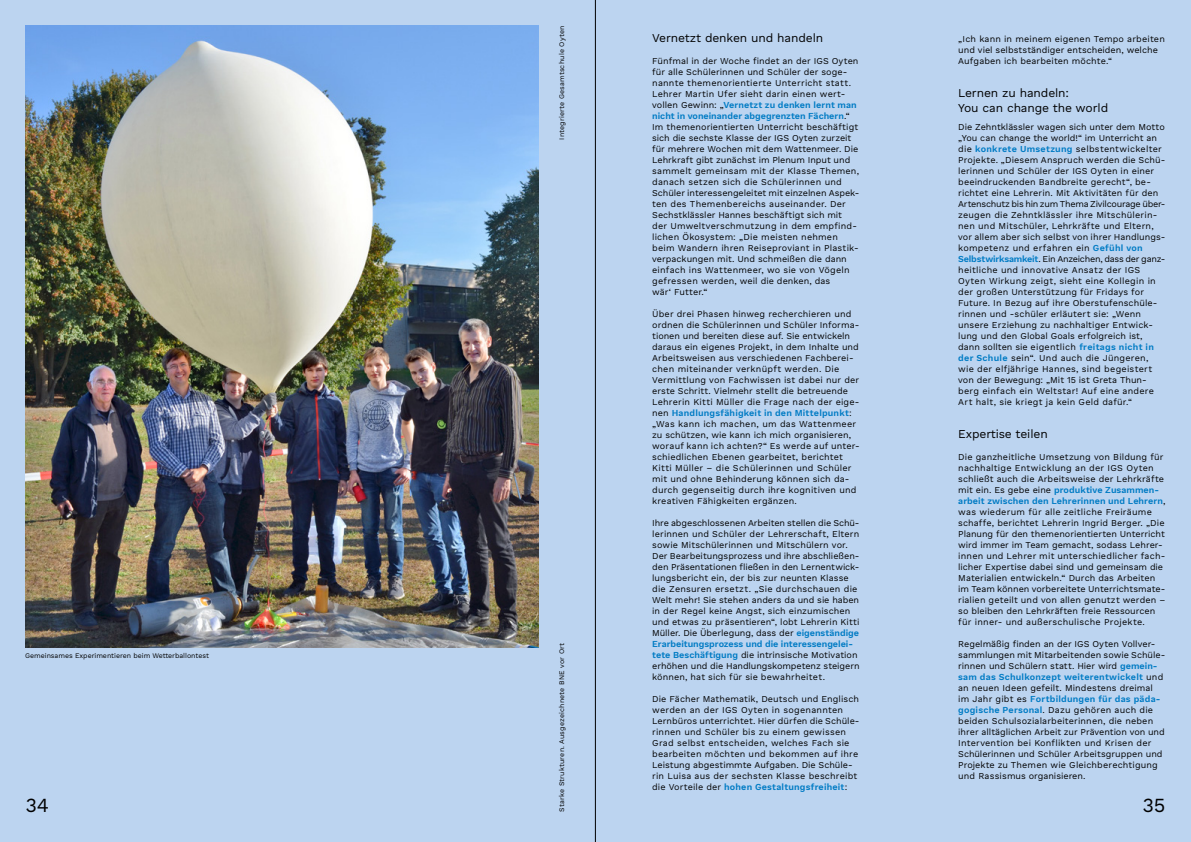
<style>
.page{position:relative;width:1191px;height:842px;background:#bcd4f0}
.page>*{position:absolute;margin:0;border:0;box-sizing:border-box;transform-origin:0 0}
.t1{font:20px "Work Sans DUK";color:#000}
.H3__Work_Sans{font:12px/15px "Work Sans DUK";letter-spacing:-.01em;color:#000}
.Work_Sans_9_1{font:9px/11px "Work Sans DUK";letter-spacing:.01em;color:#000}
.Bildbeschreibung__7{font:7px "Work Sans DUK";letter-spacing:-.005em;color:#000}
.Bildbeschreibung__7-2{font:7px "Work Sans DUK";letter-spacing:.02em;color:#000}
.Work_Sans_7_8{font:7px "Work Sans DUK";letter-spacing:.02em;color:#000}
.s1{font-weight:600;color:#007bc4}
</style>
<div class="page">
<img style="left:26px;top:26px;width:513px;height:621px">
<hr style="left:595px;top:0;width:1px;height:842px;background:#000">
<p class="Bildbeschreibung__7" style="left:25px;top:651px;width:185px">Gemeinsames Experimentieren beim Wetterballontest</p>
<h1 class="t1" style="left:26px;top:794px;width:25px">34</h1>
<p class="Work_Sans_7_8" style="left:557px;top:140px;width:115px;rotate:-90deg">Integrierte Gesamtschule Oyten</p>
<p class="Bildbeschreibung__7-2" style="left:557px;top:812px;width:170px;rotate:-90deg">Starke Strukturen. Ausgezeichnete BNE vor Ort</p>
<p class="H3__Work_Sans" style="left:652px;top:31px;width:172px">Vernetzt denken und handeln</p>
<p class="Work_Sans_9_1" style="left:652px;top:56px;width:209px">Fünfmal in der Woche findet an der IGS Oyten für alle Schülerinnen und Schüler der soge&shy;nannte themenorientierte Unterricht statt.<br>Lehrer Martin Ufer sieht darin einen wert&shy;vollen Gewinn: „<span class="s1">Vernetzt zu denken lernt man nicht in voneinander abgegrenzten Fächern</span>.“ Im themenorientierten Unterricht beschäftigt sich die sechste Klasse der IGS Oyten zurzeit für mehrere Wochen mit dem Wattenmeer. Die Lehrkraft gibt zunächst im Plenum Input und sammelt gemeinsam mit der Klasse Themen, danach setzen sich die Schülerinnen und Schüler interessengeleitet mit einzelnen Aspek&shy;ten des Themenbereichs auseinander. Der Sechstklässler Hannes beschäftigt sich mit<br>der Umweltverschmutzung in dem empfind&shy;lichen Ökosystem: „Die meisten nehmen beim Wandern ihren Reiseproviant in Plastik&shy;verpackungen mit. Und schmeißen die dann einfach ins Wattenmeer, wo sie von Vögeln gefressen werden, weil die denken, das<br>wär‘ Futter.“</p>
<p class="Work_Sans_9_1" style="left:652px;top:309px;width:209px">Über drei Phasen hinweg recherchieren und ordnen die Schülerinnen und Schüler Informa&shy;tionen und bereiten diese auf. Sie entwickeln daraus ein eigenes Projekt, in dem Inhalte und Arbeitsweisen aus verschiedenen Fachberei&shy;chen miteinander verknüpft werden. Die Vermittlung von Fachwissen ist dabei nur der erste Schritt. Vielmehr stellt die betreuende Lehrerin Kitti Müller die Frage nach der eige&shy;nen <span class="s1">Handlungsfähigkeit in den Mittelpunkt</span>: „Was kann ich machen, um das Wattenmeer zu schützen, wie kann ich mich organisieren, worauf kann ich achten?“ Es werde auf unter&shy;schiedlichen Ebenen gearbeitet, berichtet Kitti Müller – die Schülerinnen und Schüler mit und ohne Behinderung können sich da&shy;durch gegenseitig durch ihre kognitiven und kreativen Fähigkeiten ergänzen.</p>
<p class="Work_Sans_9_1" style="left:652px;top:518px;width:209px">Ihre abgeschlossenen Arbeiten stellen die Schü&shy;lerinnen und Schüler der Lehrerschaft, Eltern sowie Mitschülerinnen und Mitschülern vor.<br>Der Bearbeitungsprozess und ihre abschließen&shy;den Präsentationen fließen in den Lernentwick&shy;lungsbericht ein, der bis zur neunten Klasse die Zensuren ersetzt. „Sie durchschauen die Welt mehr! Sie stehen anders da und sie haben in der Regel keine Angst, sich einzumischen und etwas zu präsentieren“, lobt Lehrerin Kitti Müller. Die Überlegung, dass der <span class="s1">eigenständige Erarbeitungsprozess und die interessengelei&shy;tete Beschäftigung</span> die intrinsische Motivation erhöhen und die Handlungskompetenz steigern können, hat sich für sie bewahrheitet.</p>
<p class="Work_Sans_9_1" style="left:652px;top:694px;width:209px">Die Fächer Mathematik, Deutsch und Englisch werden an der IGS Oyten in sogenannten Lernbüros unterrichtet. Hier dürfen die Schüle&shy;rinnen und Schüler bis zu einem gewissen Grad selbst entscheiden, welches Fach sie bearbeiten möchten und bekommen auf ihre Leistung abgestimmte Aufgaben. Die Schüle&shy;rin Luisa aus der sechsten Klasse beschreibt die Vorteile der <span class="s1">hohen Gestaltungsfreiheit</span>:</p>
<p class="Work_Sans_9_1" style="left:958px;top:34px;width:208px">„Ich kann in meinem eigenen Tempo arbeiten und viel selbstständiger entscheiden, welche<br>Aufgaben ich bearbeiten möchte.“</p>
<p class="H3__Work_Sans" style="left:958px;top:86px;width:151px">Lernen zu handeln:<br>You can change the world</p>
<p class="Work_Sans_9_1" style="left:958px;top:122px;width:209px">Die Zehntklässler wagen sich unter dem Motto „You can change the world!“ im Unterricht an die <span class="s1">konkrete Umsetzung</span> selbstentwickelter Projekte. „Diesem Anspruch werden die Schü&shy;lerinnen und Schüler der IGS Oyten in einer beeindruckenden Bandbreite gerecht“, be&shy;richtet eine Lehrerin. Mit Aktivitäten für den</p>
<p class="Work_Sans_9_1" style="left:958px;top:199px;width:209px">Artenschutz bis hin zum Thema Zivilcourage über&shy;zeugen die Zehntklässler ihre Mitschülerin&shy;nen und Mitschüler, Lehrkräfte und Eltern, vor allem aber sich selbst von ihrer Handlungs&shy;kompetenz und erfahren ein <span class="s1">Gefühl von Selbstwirksamkeit</span>. Ein Anzeichen, dass der ganz&shy;heitliche und innovative Ansatz der IGS Oyten Wirkung zeigt, sieht eine Kollegin in der großen Unterstützung für Fridays for Future. In Bezug auf ihre Oberstufenschüle&shy;rinnen und -schüler erläutert sie: „Wenn unsere Erziehung zu nachhaltiger Entwick&shy;lung und den Global Goals erfolgreich ist, dann sollten sie eigentlich <span class="s1">freitags nicht in der Schule</span> sein“. Und auch die Jüngeren, wie der elfjährige Hannes, sind begeistert von der Bewegung: „Mit 15 ist Greta Thun&shy;berg einfach ein Weltstar! Auf eine andere Art halt, sie kriegt ja kein Geld dafür.“</p>
<p class="H3__Work_Sans" style="left:958px;top:427px;width:91px">Expertise teilen</p>
<p class="Work_Sans_9_1" style="left:958px;top:452px;width:209px">Die ganzheitliche Umsetzung von Bildung für nachhaltige Entwicklung an der IGS Oyten schließt auch die Arbeitsweise der Lehrkräfte mit ein. Es gebe eine <span class="s1">produktive Zusammen&shy;arbeit zwischen den Lehrerinnen und Lehrern</span>, was wiederum für alle zeitliche Freiräume schaffe, berichtet Lehrerin Ingrid Berger. „Die Planung für den themenorientierten Unterricht wird immer im Team gemacht, sodass Lehrer&shy;innen und Lehrer mit unterschiedlicher fach&shy;licher Expertise dabei sind und gemeinsam die Materialien entwickeln.“ Durch das Arbeiten im Team können vorbereitete Unterrichtsmate&shy;rialien geteilt und von allen genutzt werden – so bleiben den Lehrkräften freie Ressourcen für inner- und außerschulische Projekte.</p>
<p class="Work_Sans_9_1" style="left:958px;top:639px;width:209px">Regelmäßig finden an der IGS Oyten Vollver&shy;sammlungen mit Mitarbeitenden sowie Schüle&shy;rinnen und Schülern statt. Hier wird <span class="s1">gemein&shy;sam das Schulkonzept weiterentwickelt</span> und an neuen Ideen gefeilt. Mindestens dreimal im Jahr gibt es <span class="s1">Fortbildungen für das päda&shy;gogische Personal</span>. Dazu gehören auch die beiden Schulsozialarbeiterinnen, die neben ihrer alltäglichen Arbeit zur Prävention von und Intervention bei Konflikten und Krisen der Schülerinnen und Schüler Arbeitsgruppen und Projekte zu Themen wie Gleichberechtigung und Rassismus organisieren.</p>
<h1 class="t1" style="left:1142px;top:794px;width:25px">35</h1>
</div>
